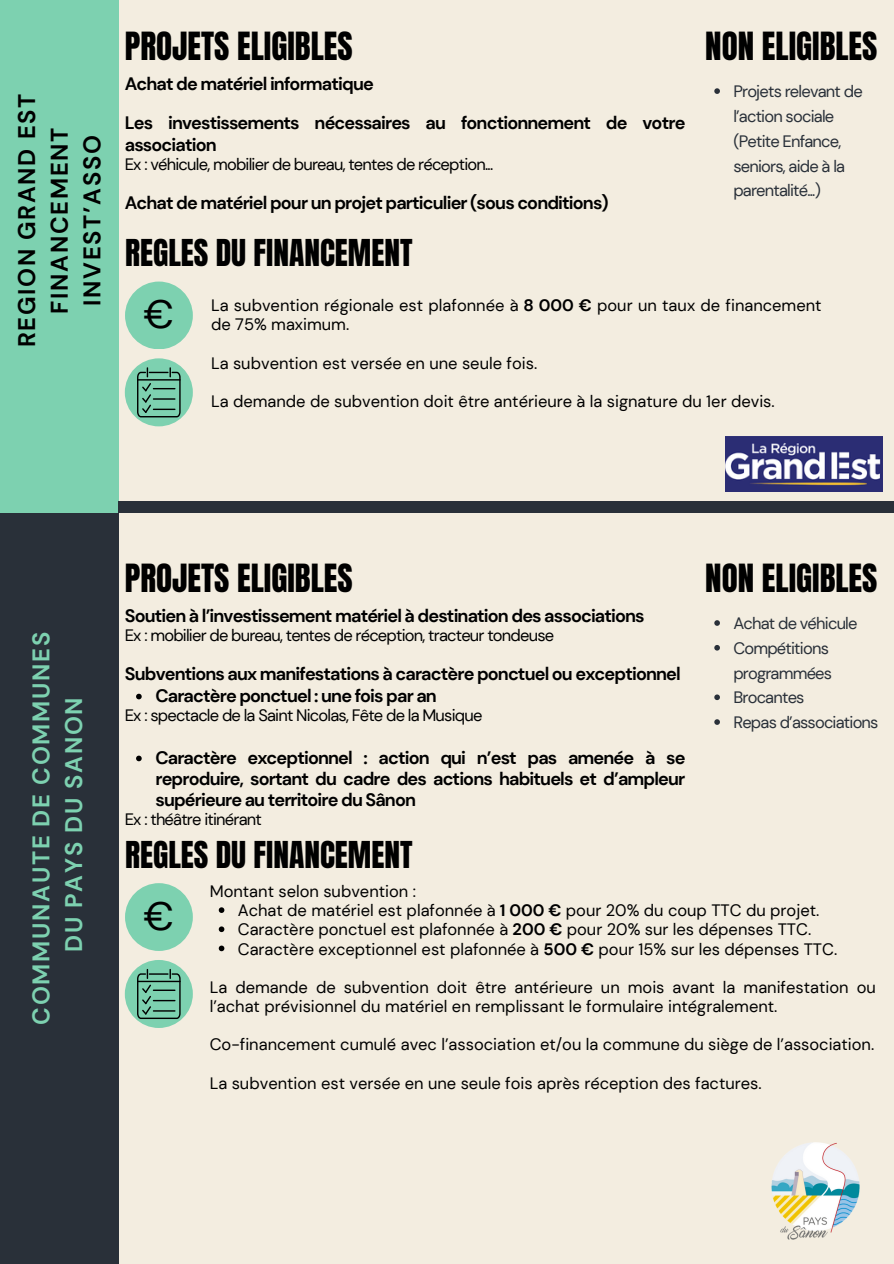
<style>
.page{position:relative;width:894px;height:1264px;background:#fff}
.page>*{position:absolute;margin:0;border:0;box-sizing:border-box;transform-origin:0 0}
.t1{font:39.45px "DM Sans";color:#000}
.t2{font:33px "Anton";color:#000}
.t3{font:31.5px "Anton";color:#000}
.t4{font:700 24px/32.7px "DM Sans";letter-spacing:.07em;color:#000;text-align:center}
.t5{font:700 24px/32.5px "DM Sans";letter-spacing:.07em;color:#7dd1b0;text-align:center}
.t6{font:700 18px/21.3px "DM Sans";letter-spacing:-.05em;color:#000}
.t7{font:16.5px/19.2px "DM Sans";color:#000}
.t8{font:16.5px "DM Sans";letter-spacing:-.05em;color:#000}
.t9{font:16.5px/24.8px "DM Sans";letter-spacing:-.05em;color:#293039}
.s1{font-weight:700}
</style>
<div class="page">
<div style="left:0;top:0;width:893px;height:1263px;background:#f3ede0"></div>
<div style="left:0;top:513px;width:118px;height:750px;background:#293039"></div>
<div style="left:0;top:0;width:118px;height:513px;background:#7dd1b0"></div>
<div style="left:118px;top:501px;width:775px;height:12px;background:#293039"></div>
<div style="left:125px;top:358px;width:68px;height:68px;background:#7dd1b0;border-radius:50%"></div>
<svg style="left:137px;top:367px;width:43px;height:50px"></svg>
<div style="left:125px;top:281px;width:68px;height:68px;background:#7dd1b0;border-radius:50%"></div>
<svg style="left:714px;top:88px;width:5px;height:6px"></svg>
<div style="left:125px;top:959px;width:68px;height:68px;background:#7dd1b0;border-radius:50%"></div>
<svg style="left:137px;top:969px;width:43px;height:50px"></svg>
<svg style="left:219px;top:907px;width:5px;height:6px"></svg>
<svg style="left:219px;top:926px;width:5px;height:6px"></svg>
<svg style="left:219px;top:945px;width:5px;height:6px"></svg>
<div style="left:125px;top:883px;width:68px;height:67px;background:#7dd1b0;border-radius:50%"></div>
<svg style="left:136px;top:693px;width:6px;height:6px"></svg>
<svg style="left:136px;top:755px;width:6px;height:6px"></svg>
<svg style="left:714px;top:620px;width:5px;height:6px"></svg>
<svg style="left:714px;top:645px;width:5px;height:5px"></svg>
<svg style="left:714px;top:694px;width:5px;height:6px"></svg>
<svg style="left:714px;top:719px;width:5px;height:6px"></svg>
<img style="left:771px;top:1142px;width:89px;height:98px">
<img style="left:725px;top:436px;width:157px;height:55px">
<h2 class="t4" style="left:11px;top:347px;width:255px;rotate:-90deg">REGION GRAND EST<br>FINANCEMENT<br>INVEST’ASSO</h2>
<p class="t2" style="left:125px;top:23px;width:229px">PROJETS ELIGIBLES</p>
<p class="t2" style="left:705px;top:23px;width:173px">NON ELIGIBLES</p>
<p class="t9" style="left:733px;top:79px;width:131px">Projets relevant de l’action sociale (Petite Enfance, seniors, aide à la parentalité...)</p>
<h1 class="t6" style="left:125px;top:73px;width:250px">Achat de matériel informatique</h1>
<p class="t6" style="left:125px;top:112px;width:562px">Les investissements nécessaires au fonctionnement de votre association</p>
<h1 class="t8" style="left:125px;top:153px;width:370px">Ex : véhicule, mobilier de bureau, tentes de réception...</h1>
<p class="t6" style="left:125px;top:192px;width:485px">Achat de matériel pour un projet particulier (sous conditions)</p>
<h1 class="t3" style="left:125px;top:230px;width:289px">REGLES DU FINANCEMENT</h1>
<h3 class="t7" style="left:211px;top:296px;width:612px">La subvention régionale est plafonnée à <span class="s1">8 000 €</span> pour un taux de financement de 75% maximum.</h3>
<p class="t7" style="left:211px;top:353px;width:327px">La subvention est versée en une seule fois.</p>
<p class="t7" style="left:211px;top:391px;width:565px">La demande de subvention doit être antérieure à la signature du 1er devis.</p>
<h3 class="t1" style="left:144px;top:289px;width:32px">€</h3>
<p class="t5" style="left:25px;top:1024px;width:394px;rotate:-90deg">COMMUNAUTE DE COMMUNES<br>DU PAYS DU SANON</p>
<h1 class="t2" style="left:125px;top:554px;width:229px">PROJETS ELIGIBLES</h1>
<p class="t2" style="left:705px;top:554px;width:173px">NON ELIGIBLES</p>
<p class="t9" style="left:733px;top:611px;width:126px">Achat de véhicule</p>
<p class="t9" style="left:733px;top:636px;width:100px">Compétitions programmées</p>
<p class="t9" style="left:733px;top:685px;width:73px">Brocantes</p>
<p class="t9" style="left:733px;top:710px;width:147px">Repas d’associations</p>
<p class="t6" style="left:125px;top:605px;width:521px">Soutien à l’investissement matériel à destination des associations</p>
<p class="t8" style="left:125px;top:624px;width:431px">Ex : mobilier de bureau, tentes de réception, tracteur tondeuse</p>
<p class="t6" style="left:125px;top:663px;width:557px">Subventions aux manifestations à caractère ponctuel ou exceptionnel</p>
<p class="t6" style="left:155px;top:684px;width:283px">Caractère ponctuel : une fois par an</p>
<p class="t8" style="left:125px;top:704px;width:359px">Ex : spectacle de la Saint Nicolas, Fête de la Musique</p>
<p class="t6" style="left:155px;top:746px;width:531px;text-align:justify">Caractère exceptionnel : action qui n’est pas amenée à se reproduire, sortant du cadre des actions habituels et d’ampleur supérieure au territoire du Sânon</p>
<p class="t8" style="left:125px;top:809px;width:138px">Ex : théâtre itinérant</p>
<p class="t3" style="left:125px;top:831px;width:289px">REGLES DU FINANCEMENT</p>
<p class="t7" style="left:210px;top:882px;width:208px">Montant selon subvention :</p>
<h2 class="t7" style="left:238px;top:901px;width:583px">Achat de matériel est plafonnée à <span class="s1">1 000 €</span> pour 20% du coup TTC du projet.</h2>
<h1 class="t7" style="left:238px;top:920px;width:575px">Caractère ponctuel est plafonnée à <span class="s1">200 €</span> pour 20% sur les dépenses TTC.</h1>
<h1 class="t7" style="left:238px;top:939px;width:600px">Caractère exceptionnel est plafonnée à <span class="s1">500 €</span> pour 15% sur les dépenses TTC.</h1>
<p class="t7" style="left:210px;top:977px;width:667px">La demande de subvention doit être antérieure un mois avant la manifestation ou l’achat prévisionnel du matériel en remplissant le formulaire intégralement.</p>
<p class="t7" style="left:210px;top:1035px;width:666px">Co-financement cumulé avec l’association et/ou la commune du siège de l’association.</p>
<h3 class="t7" style="left:210px;top:1073px;width:553px">La subvention est versée en une seule fois après réception des factures.</h3>
<p class="t1" style="left:144px;top:890px;width:32px">€</p>
</div>
